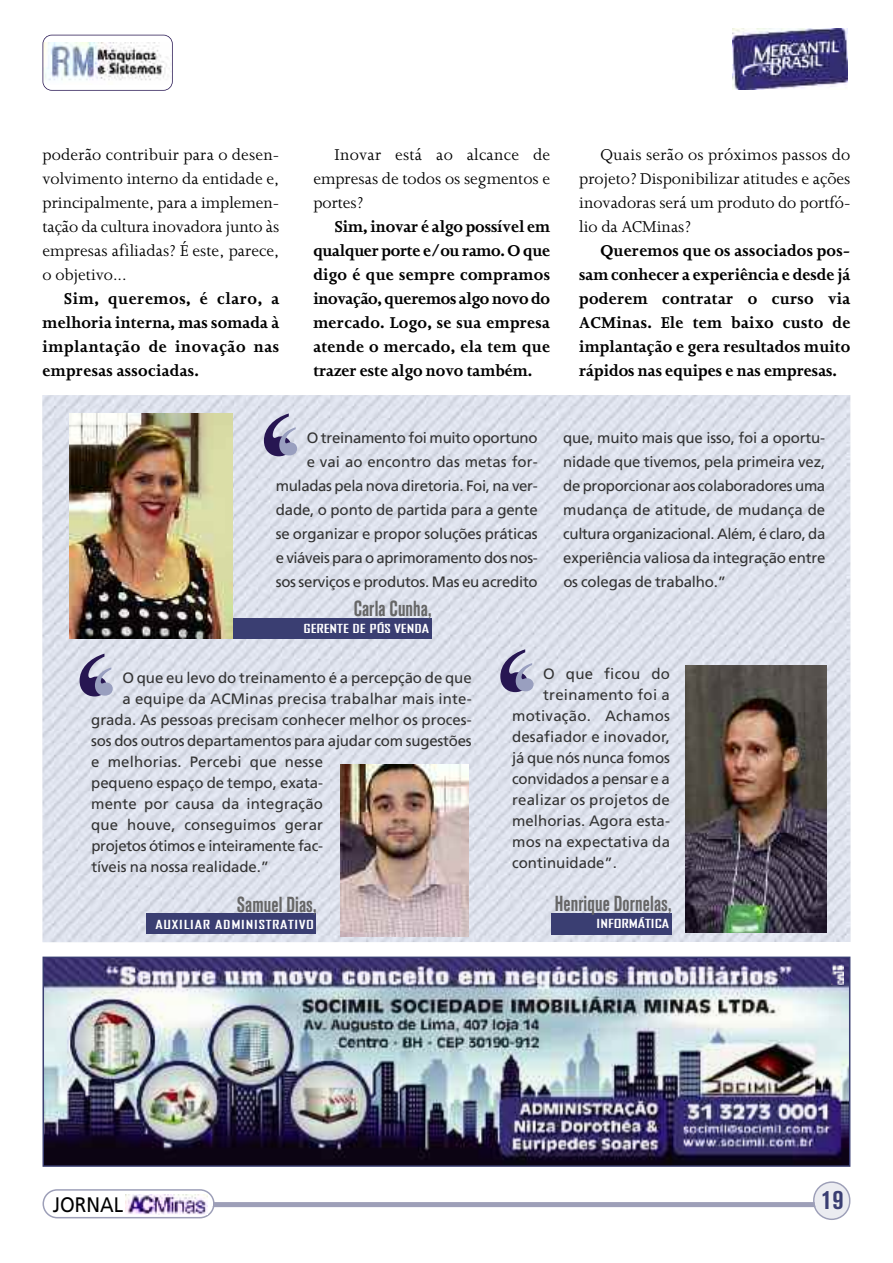
<style>
.page{position:relative;width:893px;height:1263px;background:#fff}
.page>*{position:absolute;margin:0;border:0;box-sizing:border-box;transform-origin:0 0}
.t1{font:700 condensed 136.5px "Times New Roman";color:#271652;scale:1.2 1}
.t2{font:700 condensed 27px "Akzidenz Grotesk BE";color:#3a3e72}
.t3{font:700 condensed 21.6px "Akzidenz Grotesk BE";letter-spacing:.005em;color:#666;scale:.83 1}
.t4{font:21px "Frutiger";color:#000;scale:.9 1}
.t5{font:700 18px/24px "Joanna";letter-spacing:.01em;color:#000;text-align:justify}
.t6{font:18px/24px "Joanna";color:#000;text-align:justify}
.t7{font:15px/24px "Frutiger";letter-spacing:-.005em;color:#333;text-align:right}
.t8{font:15px "Frutiger";letter-spacing:.015em;color:#333}
.t9{font:700 12px "Bureau Agency";color:#fff;scale:1.5 1}
.t10{font:700 12px "Bureau Agency";letter-spacing:.04em;color:#fff;scale:1.5 1}
.s1{font-size:90px;color:#999fbf}
</style>
<div class="page">
<img style="left:42px;top:395px;width:808px;height:547px">
<div style="left:52px;top:1202px;width:770px;height:5px;background:#9d9fb8;border-radius:3px"></div>
<svg style="left:813px;top:1181px;width:37px;height:39px"></svg>
<svg style="left:43px;top:1189px;width:172px;height:29px"></svg>
<img style="left:125px;top:1194px;width:83px;height:20px">
<img style="left:46px;top:43px;width:124px;height:38px">
<div style="left:43px;top:35px;width:130px;height:56px;border:2px solid #271652;border-radius:9px"></div>
<img style="left:732px;top:28px;width:115px;height:62px">
<img style="left:46px;top:959px;width:801px;height:205px">
<div style="left:43px;top:956px;width:807px;height:211px;border:2px solid #3a3e72"></div>
<img style="left:831px;top:964px;width:12px;height:21px">
<div style="left:232px;top:618px;width:199px;height:20px;background:#3a3e72"></div>
<div style="left:147px;top:914px;width:169px;height:20px;background:#3a3e72"></div>
<img style="left:69px;top:413px;width:163px;height:225px">
<img style="left:341px;top:764px;width:128px;height:172px">
<img style="left:685px;top:665px;width:141px;height:267px">
<div style="left:551px;top:913px;width:120px;height:21px;background:#3a3e72"></div>
<p class="t6" style="left:43px;top:144px;width:238px">poderão contribuir para o desen&shy;volvimento interno da entidade e, principalmente, para a implemen&shy;tação da cultura inovadora junto às empresas afiliadas? É este, parece, o objetivo...</p>
<p class="t5" style="left:43px;top:288px;width:238px;text-indent:21px">Sim, queremos, é claro, a melhoria interna, mas somada à implantação de inovação nas empresas associadas.</p>
<p class="t6" style="left:313px;top:144px;width:238px;text-indent:21px">Inovar está ao alcance de empresas de todos os segmentos e portes?</p>
<p class="t5" style="left:313px;top:216px;width:238px;text-indent:21px">Sim, inovar é algo possível em qualquer porte e/ou ramo. O que digo é que sempre compramos inovação, queremos algo novo do mercado. Logo, se sua empresa atende o mercado, ela tem que trazer este algo novo também.</p>
<p class="t6" style="left:579px;top:144px;width:273px;text-indent:21px">Quais serão os próximos passos do projeto? Disponibilizar atitudes e ações inovadoras será um produto do portfó&shy;lio da ACMinas?</p>
<p class="t5" style="left:579px;top:240px;width:273px;text-indent:21px">Queremos que os associados pos&shy;sam conhecer a experiência e desde já poderem contratar o curso via ACMinas. Ele tem baixo custo de implantação e gera resultados muito rápidos nas equipes e nas empresas.</p>
<h1 class="t1" style="left:257px;top:413px;width:39px">‘<span class="s1">‘</span></h1>
<p class="t7" style="left:276px;top:427px;width:264px">O treinamento foi muito oportuno<br>e vai ao encontro das metas for&shy;muladas pela nova diretoria. Foi, na ver&shy;dade, o ponto de partida para a gente se organizar e propor soluções práticas e viáveis para o aprimoramento dos nos&shy;sos serviços e produtos. Mas eu acredito</p>
<p class="t7" style="left:563px;top:427px;width:264px;text-align:justify">que, muito mais que isso, foi a oportu&shy;nidade que tivemos, pela primeira vez, de proporcionar aos colaboradores uma mudança de atitude, de mudança de cultura organizacional. Além, é claro, da experiência valiosa da integração entre os colegas de trabalho.”</p>
<h3 class="t3" style="left:354px;top:600px;width:95px">Carla Cunha,</h3>
<p class="t9" style="left:304px;top:622px;width:85px">GERENTE DE PÓS VENDA</p>
<h1 class="t1" style="left:73px;top:654px;width:39px">‘<span class="s1">‘</span></h1>
<p class="t7" style="left:122px;top:667px;width:351px">O que eu levo do treinamento é a percepção de que</p>
<p class="t7" style="left:122px;top:688px;width:351px">a equipe da ACMinas precisa trabalhar mais inte-</p>
<p class="t7" style="left:91px;top:709px;width:382px">grada. As pessoas precisam conhecer melhor os proces-</p>
<p class="t7" style="left:91px;top:730px;width:382px">sos dos outros departamentos para ajudar com sugestões</p>
<p class="t7" style="left:91px;top:751px;width:233px">e melhorias. Percebi que nesse</p>
<p class="t7" style="left:91px;top:772px;width:233px">pequeno espaço de tempo, exata-</p>
<p class="t7" style="left:91px;top:793px;width:233px">mente por causa da integração</p>
<p class="t7" style="left:91px;top:814px;width:233px">que houve, conseguimos gerar</p>
<p class="t7" style="left:91px;top:835px;width:233px">projetos ótimos e inteiramente fac-</p>
<p class="t7" style="left:91px;top:856px;width:179px">tíveis na nossa realidade.”</p>
<h1 class="t1" style="left:493px;top:649px;width:39px">‘<span class="s1">‘</span></h1>
<p class="t8" style="left:543px;top:668px;width:128px">O que ficou do</p>
<p class="t8" style="left:543px;top:689px;width:128px">treinamento foi a</p>
<p class="t8" style="left:512px;top:710px;width:159px">motivação. Achamos</p>
<p class="t7" style="left:512px;top:726px;width:159px">desafiador e inovador,</p>
<p class="t7" style="left:512px;top:747px;width:159px">já que nós nunca fomos</p>
<p class="t7" style="left:512px;top:768px;width:159px">convidados a pensar e a</p>
<p class="t8" style="left:512px;top:794px;width:159px">realizar os projetos de</p>
<p class="t7" style="left:512px;top:810px;width:159px">melhorias. Agora esta-</p>
<p class="t7" style="left:512px;top:831px;width:159px">mos na expectativa da</p>
<p class="t7" style="left:512px;top:852px;width:106px">continuidade”.</p>
<h3 class="t3" style="left:237px;top:896px;width:98px">Samuel Dias,</h3>
<h3 class="t3" style="left:555px;top:895px;width:142px">Henrique Dornelas,</h3>
<p class="t10" style="left:156px;top:918px;width:107px">AUXILIAR ADMINISTRATIVO</p>
<p class="t9" style="left:596px;top:917px;width:50px">INFORMÁTICA</p>
<h3 class="t4" style="left:53px;top:1196px;width:80px">JORNAL</h3>
<h2 class="t2" style="left:821px;top:1190px;width:24px">19</h2>
</div>
